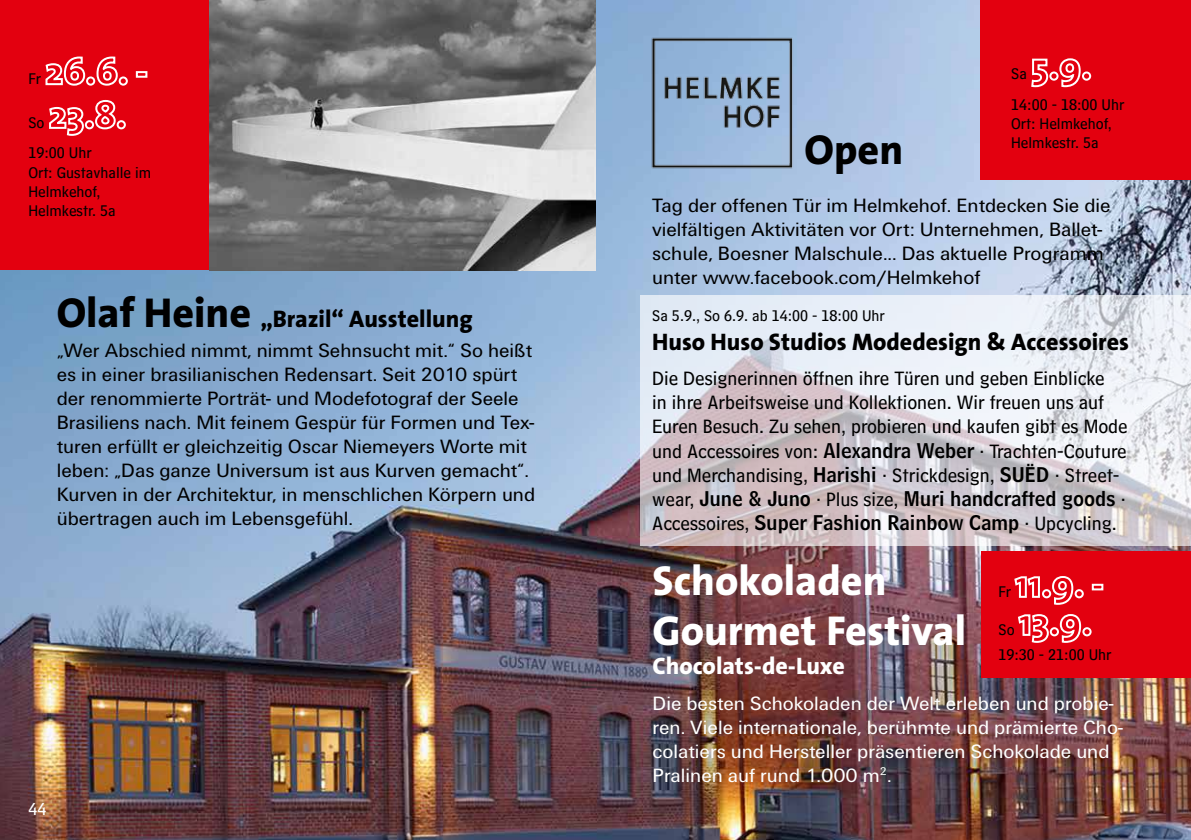
<style>
.page{position:relative;width:1191px;height:840px;background:#fff}
.page>*{position:absolute;margin:0;border:0;box-sizing:border-box;transform-origin:0 0}
.t1{font:800 42px/50.4px "The Sans";color:#fff}
.t2{font:800 42px "The Sans";color:#000}
.t3{font:800 24px "The Sans";color:#000}
.t4{font:800 24px "The Sans";color:#fff}
.t5{font:20px/24px "U001 T";color:#000}
.t6{font:20px/24px "HM Text";color:#000}
.t7{font:20px/24px "U001 T";color:#fff}
.t8{font:20px "HM Headline";color:#000}
.t9{font:18px "HM Text";color:#fff}
.t10{font:16px/19.2px "HM Text";color:#000}
.s1{font-size:42px}
.s2{font-family:"HM Headline"}
.s3{font-family:"HM Text"}
</style>
<div class="page">
<img style="left:0;top:0;width:1191px;height:839px">
<svg style="left:641px;top:295px;width:550px;height:250px"></svg>
<div style="left:0;top:0;width:210px;height:269px;background:#e3000f"></div>
<div style="left:981px;top:0;width:210px;height:179px;background:#e3000f"></div>
<div style="left:981px;top:551px;width:210px;height:126px;background:#e3000f"></div>
<svg style="left:1014px;top:576px;width:26px;height:22px"></svg>
<div style="left:1042px;top:588px;width:9px;height:10px;border:2px solid #fff;border-radius:50%"></div>
<svg style="left:1051px;top:576px;width:23px;height:29px"></svg>
<div style="left:1074px;top:588px;width:9px;height:10px;border:2px solid #fff;border-radius:50%"></div>
<div style="left:1091px;top:583px;width:12px;height:7px;border:2px solid #fff"></div>
<svg style="left:1018px;top:614px;width:31px;height:29px"></svg>
<div style="left:1049px;top:626px;width:10px;height:10px;border:2px solid #fff;border-radius:50%"></div>
<svg style="left:1058px;top:614px;width:24px;height:29px"></svg>
<div style="left:1082px;top:626px;width:9px;height:10px;border:2px solid #fff;border-radius:50%"></div>
<svg style="left:1031px;top:58px;width:18px;height:30px"></svg>
<div style="left:1049px;top:71px;width:9px;height:10px;border:2px solid #fff;border-radius:50%"></div>
<svg style="left:1058px;top:58px;width:23px;height:30px"></svg>
<div style="left:1082px;top:71px;width:9px;height:10px;border:2px solid #fff;border-radius:50%"></div>
<img style="left:210px;top:0;width:385px;height:270px">
<img style="left:648px;top:35px;width:148px;height:140px">
<svg style="left:45px;top:56px;width:41px;height:30px"></svg>
<div style="left:86px;top:76px;width:9px;height:10px;border:2px solid #fff;border-radius:50%"></div>
<svg style="left:95px;top:56px;width:24px;height:30px"></svg>
<div style="left:119px;top:76px;width:9px;height:10px;border:2px solid #fff;border-radius:50%"></div>
<div style="left:136px;top:71px;width:11px;height:7px;border:2px solid #fff"></div>
<svg style="left:49px;top:106px;width:36px;height:30px"></svg>
<div style="left:85px;top:120px;width:9px;height:9px;border:2px solid #fff;border-radius:50%"></div>
<svg style="left:95px;top:99px;width:22px;height:31px"></svg>
<div style="left:117px;top:120px;width:9px;height:9px;border:2px solid #fff;border-radius:50%"></div>
<p class="t10" style="left:28px;top:67px;width:14px">Fr</p>
<p class="t10" style="left:28px;top:104px;width:65px;line-height:30.6px">So<br>19:00 Uhr</p>
<p class="t10" style="left:28px;top:160px;width:124px">Ort: Gustavhalle im<br>Helmkehof,<br>Helmkestr. 5a</p>
<p class="t3" style="left:57px;top:298px;width:417px"><span class="s1">Olaf Heine</span> „Brazil“ Ausstellung</p>
<p class="t5" style="left:57px;top:338px;width:480px">„Wer Abschied nimmt, nimmt Sehnsucht mit.“ So heißt es in einer brasilianischen Redensart. Seit 2010 spürt der renommierte Porträt- und Modefotograf der Seele Brasiliens nach. Mit feinem Gespür für Formen und Tex&shy;turen erfüllt er gleichzeitig Oscar Niemeyers Worte mit leben: „Das ganze Universum ist aus Kurven gemacht“.<br>Kurven in der Architektur, in menschlichen Körpern und übertragen auch im Lebensgefühl.</p>
<p class="t9" style="left:28px;top:792px;width:19px">44</p>
<h1 class="t2" style="left:804px;top:114px;width:100px">Open</h1>
<p class="t10" style="left:1011px;top:56px;width:115px;line-height:30.6px">Sa<br>14:00 - 18:00 Uhr</p>
<p class="t10" style="left:1011px;top:111px;width:102px">Ort: Helmkehof,<br>Helmkestr. 5a</p>
<p class="t5" style="left:652px;top:193px;width:460px">Tag der offenen Tür im Helmkehof. Entdecken Sie die vielfältigen Aktivitäten vor Ort: Unternehmen, Ballet&shy;schule, Boesner Malschule... Das aktuelle Programm unter www.facebook.com/Helmkehof</p>
<p class="t10" style="left:652px;top:303px;width:234px">Sa 5.9., So 6.9. ab 14:00 - 18:00 Uhr</p>
<p class="t3" style="left:652px;top:321px;width:478px">Huso Huso Studios Modedesign &amp; Accessoires</p>
<p class="t6" style="left:652px;top:363px;width:477px">Die Designerinnen öffnen ihre Türen und geben Einblicke<br>in ihre Arbeitsweise und Kollektionen. Wir freuen uns auf Euren Besuch. Zu sehen, probieren und kaufen gibt es Mode und Accessoires von: <span class="s2">Alexandra Weber</span> · Trachten-Couture und Merchandising, <span class="s2">Harishi</span> · Strickdesign, <span class="s2">SUËD</span> · Street-</p>
<p class="t8" style="left:652px;top:481px;width:475px"><span class="s3">wear,</span> June &amp; Juno <span class="s3">· Plus size,</span> Muri handcrafted goods <span class="s3">·</span></p>
<p class="t6" style="left:652px;top:507px;width:466px">Accessoires, <span class="s2">Super Fashion Rainbow Camp</span> · Upcycling.</p>
<h1 class="t1" style="left:652px;top:554px;width:315px">Schokoladen<br>Gourmet Festival</h1>
<p class="t4" style="left:652px;top:645px;width:194px">Chocolats-de-Luxe</p>
<p class="t7" style="left:652px;top:690px;width:472px">Die besten Schokoladen der Welt erleben und probie&shy;ren. Viele internationale, berühmte und prämierte Cho&shy;colatiers und Hersteller präsentieren Schokolade und Pralinen auf rund 1.000 m<sup>2</sup>.</p>
<p class="t10" style="left:998px;top:579px;width:14px">Fr</p>
<p class="t10" style="left:998px;top:614px;width:115px;line-height:24.8px">So<br>19:30 - 21:00 Uhr</p>
</div>
